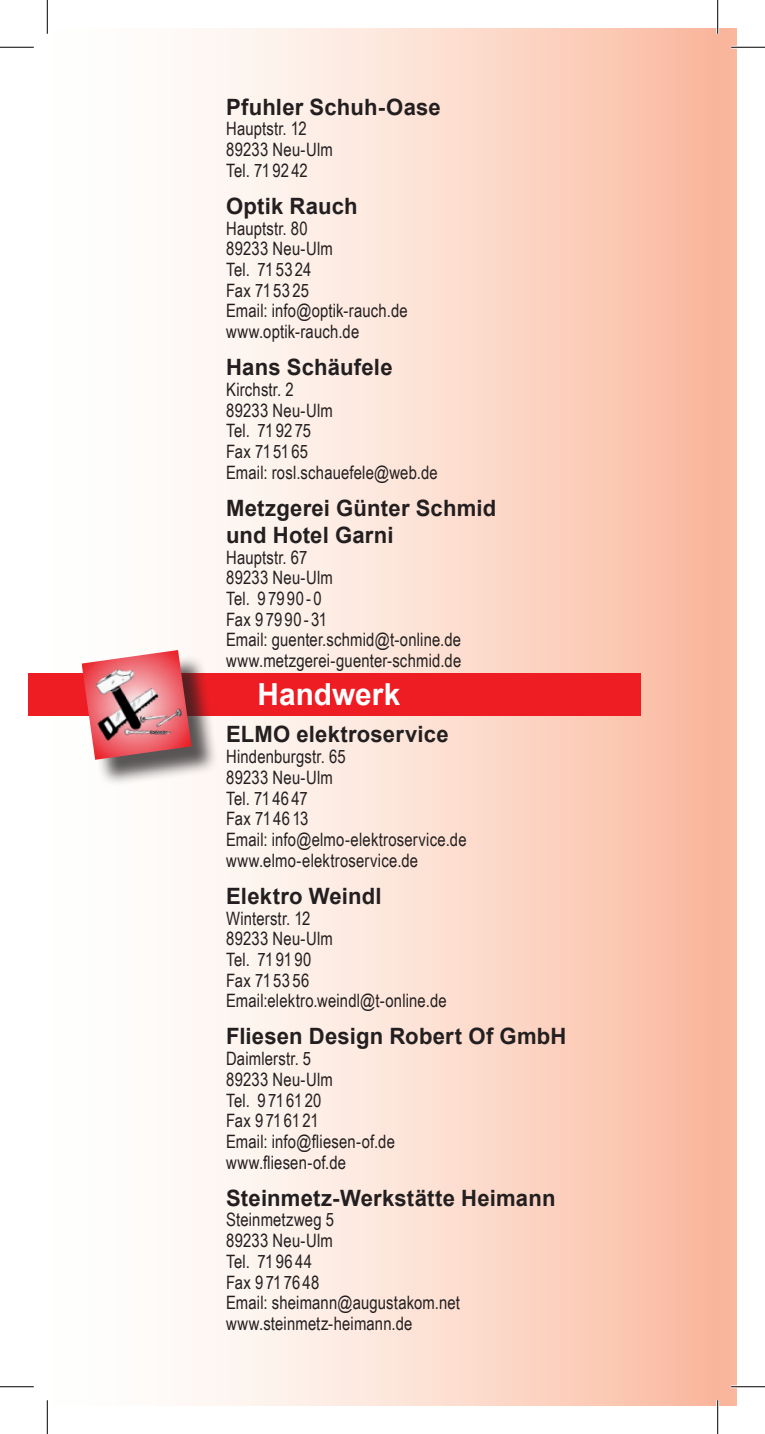
<style>
.page{position:relative;width:765px;height:1434px;background:#fff}
.page>*{position:absolute;margin:0;border:0;box-sizing:border-box;transform-origin:0 0}
.t1{font:700 30.38px "Arial";color:#fff}
.t2{font:700 22.5px/27px "Arial";letter-spacing:.01em;color:#231f20}
.t3{font:18.45px/20.7px "Arial Narrow";letter-spacing:.01em;color:#231f20}
</style>
<div class="page">
<div style="left:717px;top:28px;width:19px;height:1378px;background:#f9b59c"></div>
<div style="left:28px;top:28px;width:691px;height:1378px;background:linear-gradient(to right,#fff,#fbbea5)"></div>
<div style="left:28px;top:674px;width:612px;height:42px;background:#ee1d23"></div>
<div style="left:85px;top:653px;width:133px;height:133px;background:#231f20;opacity:.75"></div>
<img style="left:82px;top:650px;width:109px;height:110px">
<hr style="left:0;top:46px;width:34px;height:3px;background:#fff">
<hr style="left:730px;top:46px;width:34px;height:3px;background:#fff">
<hr style="left:0;top:1385px;width:34px;height:3px;background:#fff">
<hr style="left:730px;top:1385px;width:34px;height:3px;background:#fff">
<hr style="left:46px;top:0;width:3px;height:34px;background:#fff">
<hr style="left:46px;top:1400px;width:3px;height:34px;background:#fff">
<hr style="left:716px;top:0;width:2px;height:34px;background:#fff">
<hr style="left:716px;top:1400px;width:2px;height:34px;background:#fff">
<hr style="left:0;top:47px;width:34px;height:1px;background:#000">
<hr style="left:730px;top:47px;width:34px;height:1px;background:#000">
<hr style="left:0;top:1386px;width:34px;height:1px;background:#000">
<hr style="left:730px;top:1386px;width:34px;height:1px;background:#000">
<hr style="left:47px;top:0;width:1px;height:34px;background:#000">
<hr style="left:47px;top:1400px;width:1px;height:34px;background:#000">
<hr style="left:717px;top:0;width:1px;height:34px;background:#000">
<hr style="left:717px;top:1400px;width:1px;height:34px;background:#000">
<p class="t2" style="left:226px;top:94px;width:216px">Pfuhler Schuh-Oase</p>
<p class="t3" style="left:226px;top:118px;width:108px">Hauptstr. 12<br>89233 Neu-Ulm<br>Tel. 71 92 42</p>
<p class="t2" style="left:226px;top:193px;width:133px">Optik Rauch</p>
<p class="t3" style="left:226px;top:217px;width:183px">Hauptstr. 80<br>89233 Neu-Ulm<br>Tel. 71 53 24<br>Fax 715325<br>Email: info@optik-rauch.de www.optik-rauch.de</p>
<p class="t2" style="left:226px;top:355px;width:168px">Hans Schäufele</p>
<p class="t3" style="left:226px;top:378px;width:213px">Kirchstr. 2<br>89233 Neu-Ulm<br>Tel. 71 92 75<br>Fax 715165<br>Email: rosl.schauefele@web.de</p>
<p class="t2" style="left:226px;top:495px;width:272px">Metzgerei Günter Schmid und Hotel Garni</p>
<p class="t3" style="left:226px;top:546px;width:236px">Hauptstr. 67<br>89233 Neu-Ulm<br>Tel. 97990-0<br>Fax 97990-31<br>Email: guenter.schmid@t-online.de www.metzgerei-guenter-schmid.de</p>
<h1 class="t1" style="left:257px;top:675px;width:144px">Handwerk</h1>
<p class="t2" style="left:226px;top:722px;width:224px">ELMO elektroservice</p>
<p class="t3" style="left:226px;top:746px;width:242px">Hindenburgstr. 65<br>89233 Neu-Ulm<br>Tel. 71 46 47<br>Fax 714613<br>Email: info@elmo-elektroservice.de www.elmo-elektroservice.de</p>
<p class="t2" style="left:226px;top:883px;width:157px">Elektro Weindl</p>
<p class="t3" style="left:226px;top:907px;width:222px">Winterstr. 12<br>89233 Neu-Ulm<br>Tel. 71 91 90<br>Fax 715356<br>Email:elektro.weindl@t-online.de</p>
<p class="t2" style="left:226px;top:1024px;width:342px">Fliesen Design Robert Of GmbH</p>
<p class="t3" style="left:226px;top:1048px;width:170px">Daimlerstr. 5<br>89233 Neu-Ulm<br>Tel. 9 71 61 20<br>Fax 9 71 61 21<br>Email: info@fliesen-of.de www.fliesen-of.de</p>
<p class="t2" style="left:226px;top:1185px;width:331px">Steinmetz-Werkstätte Heimann</p>
<p class="t3" style="left:226px;top:1209px;width:235px">Steinmetzweg 5<br>89233 Neu-Ulm<br>Tel. 719644<br>Fax 9717648<br>Email: sheimann@augustakom.net www.steinmetz-heimann.de</p>
</div>
